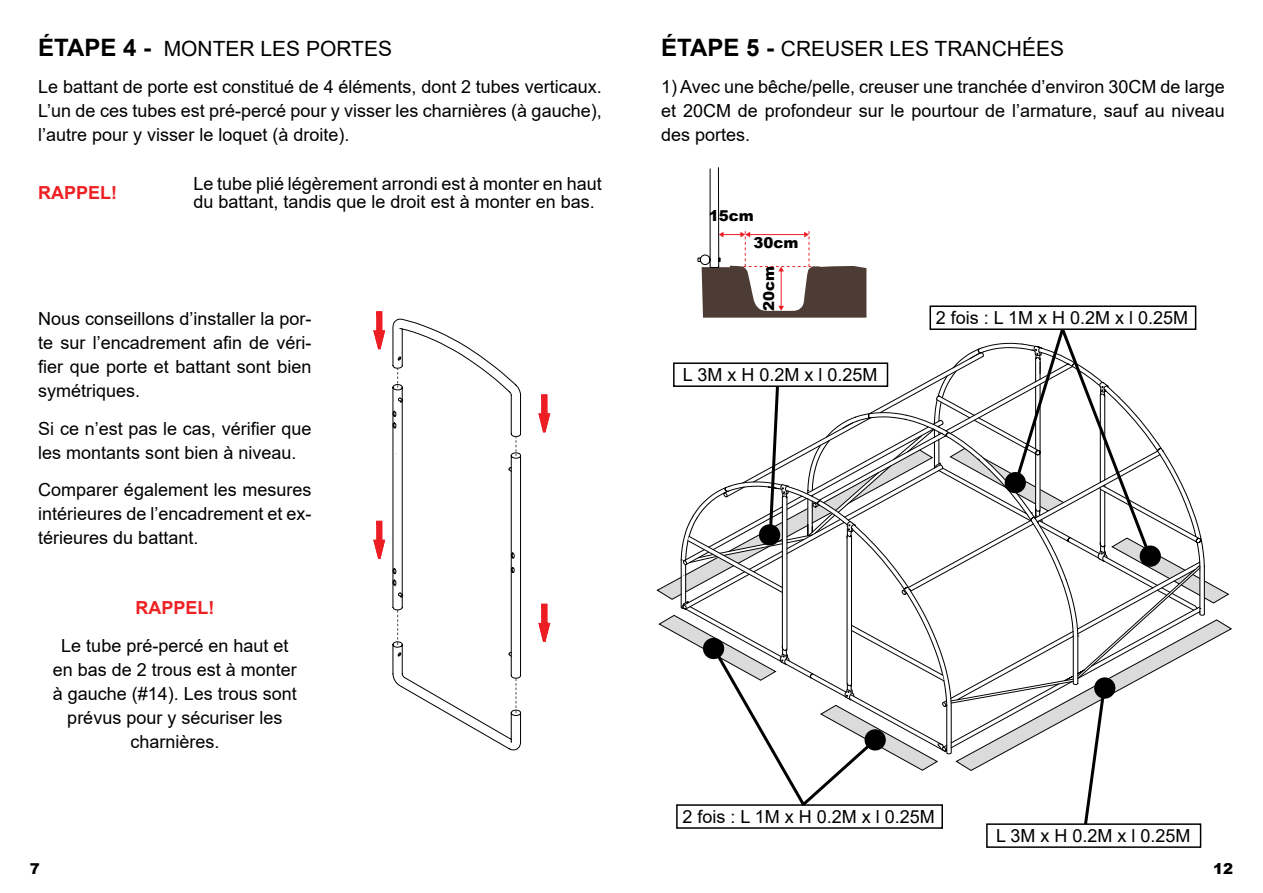
<style>
.page{position:relative;width:1263px;height:893px;background:#fff}
.page>*{position:absolute;margin:0;border:0;box-sizing:border-box;transform-origin:0 0}
.t1{font:21px "Arial";color:#000}
.t2{font:18px/24px "Arial";color:#000;text-align:justify}
.t3{font:700 18px "Arial";color:#ed2124}
.t4{font:900 15px/26.4px "Arial";color:#000}
.s1{font-weight:700;font-size:24px}
</style>
<div class="page">
<div style="left:676px;top:804px;width:267px;height:25px;border:2px solid #000"></div>
<div style="left:986px;top:823px;width:215px;height:25px;border:2px solid #000"></div>
<div style="left:929px;top:305px;width:267px;height:25px;border:2px solid #000"></div>
<svg style="left:656px;top:326px;width:576px;height:501px"></svg>
<svg style="left:697px;top:167px;width:169px;height:151px"></svg>
<svg style="left:392px;top:318px;width:129px;height:433px"></svg>
<svg style="left:538px;top:394px;width:13px;height:39px"></svg>
<svg style="left:373px;top:311px;width:13px;height:39px"></svg>
<svg style="left:538px;top:603px;width:13px;height:39px"></svg>
<svg style="left:373px;top:520px;width:13px;height:39px"></svg>
<svg style="left:516px;top:436px;width:1px;height:20px"></svg>
<svg style="left:397px;top:368px;width:1px;height:19px"></svg>
<svg style="left:516px;top:678px;width:1px;height:35px"></svg>
<svg style="left:397px;top:610px;width:1px;height:35px"></svg>
<svg style="left:510px;top:566px;width:5px;height:8px"></svg>
<svg style="left:510px;top:552px;width:5px;height:7px"></svg>
<svg style="left:508px;top:652px;width:4px;height:5px"></svg>
<svg style="left:508px;top:467px;width:4px;height:5px"></svg>
<svg style="left:397px;top:652px;width:4px;height:5px"></svg>
<svg style="left:397px;top:356px;width:4px;height:5px"></svg>
<svg style="left:398px;top:397px;width:5px;height:6px"></svg>
<svg style="left:392px;top:410px;width:5px;height:19px"></svg>
<svg style="left:392px;top:567px;width:11px;height:31px"></svg>
<p class="t1" style="left:38px;top:34px;width:355px"><span class="s1">ÉTAPE 4 -</span> MONTER LES PORTES</p>
<p class="t2" style="left:38px;top:75px;width:565px">Le battant de porte est constitué de 4 éléments, dont 2 tubes verticaux.<br>L’un de ces tubes est pré-percé pour y visser les charnières (à gauche), l’autre pour y visser le loquet (à droite).</p>
<p class="t3" style="left:38px;top:180px;width:81px">RAPPEL!</p>
<p class="t2" style="left:193px;top:175px;width:410px;line-height:18px">Le tube plié légèrement arrondi est à monter en haut du battant, tandis que le droit est à monter en bas.</p>
<p class="t2" style="left:38px;top:307px;width:275px">Nous conseillons d’installer la por&shy;te sur l’encadrement afin de véri&shy;fier que porte et battant sont bien symétriques.</p>
<p class="t2" style="left:38px;top:416px;width:275px">Si ce n’est pas le cas, vérifier que les montants sont bien à niveau.</p>
<p class="t2" style="left:38px;top:478px;width:275px">Comparer également les mesures intérieures de l’encadrement et ex&shy;térieures du battant.</p>
<p class="t3" style="left:135px;top:595px;width:81px">RAPPEL!</p>
<p class="t2" style="left:53px;top:633px;width:246px;text-align:center">Le tube pré-percé en haut et en bas de 2 trous est à monter à gauche (#14). Les trous sont prévus pour y sécuriser les charnières.</p>
<p class="t4" style="left:30px;top:855px;width:12px">7</p>
<p class="t1" style="left:661px;top:34px;width:404px"><span class="s1">ÉTAPE 5 -</span> CREUSER LES TRANCHÉES</p>
<p class="t2" style="left:661px;top:75px;width:565px">1) Avec une bêche/pelle, creuser une tranchée d’environ 30CM de large et 20CM de profondeur sur le pourtour de l’armature, sauf au niveau des portes.</p>
<p class="t4" style="left:753px;top:202px;width:47px;text-indent:-45px">15cm<br>30cm</p>
<p class="t4" style="left:755px;top:311px;width:47px;rotate:-90deg">20cm</p>
<p class="t2" style="left:683px;top:363px;width:196px">L 3M x H 0.2M x l 0.25M</p>
<p class="t2" style="left:936px;top:306px;width:254px">2 fois : L 1M x H 0.2M x l 0.25M</p>
<p class="t2" style="left:682px;top:804px;width:254px">2 fois : L 1M x H 0.2M x l 0.25M</p>
<p class="t2" style="left:996px;top:824px;width:196px">L 3M x H 0.2M x l 0.25M</p>
<p class="t4" style="left:1213px;top:855px;width:22px">12</p>
</div>
